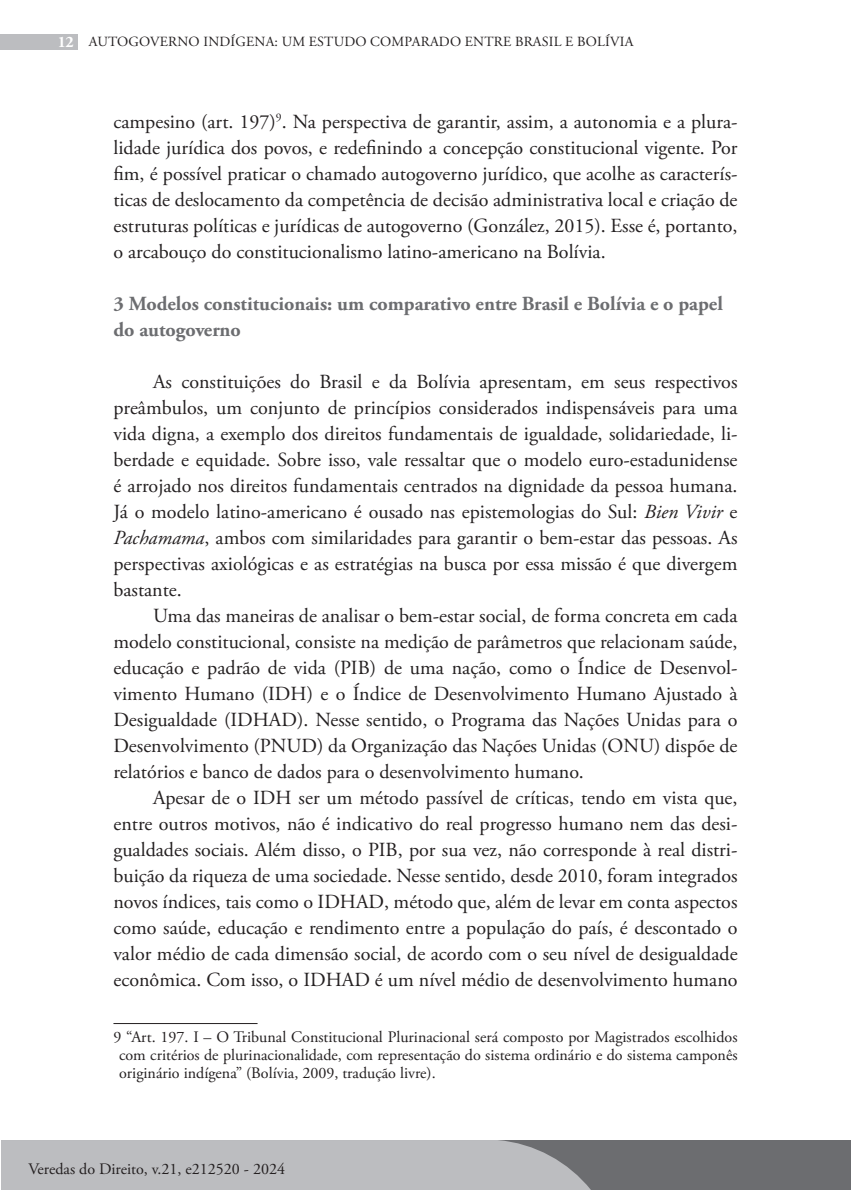
<style>
.page{position:relative;width:851px;height:1191px;background:#fff}
.page>*{position:absolute;margin:0;border:0;box-sizing:border-box;transform-origin:0 0}
.t1{font:20px/26px "Adobe Garamond Pro";color:#231f20;text-align:justify}
.t2{font:700 20px/26px "Adobe Garamond Pro";color:#6c6d70}
.t3{font:16px/18px "Adobe Garamond Pro";color:#231f20;text-align:justify}
.t4{font:14px "Adobe Garamond Pro";letter-spacing:.015em;color:#231f20}
.s1{font-weight:700;font-size:16px;color:#fff}
.s2{font-style:italic}
</style>
<div class="page">
<div style="left:1px;top:1140px;width:849px;height:50px;background:#6c6d70"></div>
<div style="left:0;top:34px;width:77px;height:16px;background:#bcbdc0"></div>
<div style="left:1px;top:1140px;width:590px;height:50px;background:#bcbdc0"></div>
<hr style="left:113px;top:1023px;width:144px;height:1px;background:#231f20">
<p class="t4" style="left:59px;top:34px;width:576px"><span class="s1">12</span> AUTOGOVERNO INDÍGENA: UM ESTUDO COMPARADO ENTRE BRASIL E BOLÍVIA</p>
<p class="t1" style="left:113px;top:109px;width:625px">campesino (art. 197)<sup>9</sup>. Na perspectiva de garantir, assim, a autonomia e a plura&shy;lidade jurídica dos povos, e redefinindo a concepção constitucional vigente. Por fim, é possível praticar o chamado autogoverno jurídico, que acolhe as caracterís&shy;ticas de deslocamento da competência de decisão administrativa local e criação de estruturas políticas e jurídicas de autogoverno (González, 2015). Esse é, portanto, o arcabouço do constitucionalismo latino-americano na Bolívia.</p>
<p class="t2" style="left:113px;top:291px;width:611px">3 Modelos constitucionais: um comparativo entre Brasil e Bolívia e o papel do autogoverno</p>
<p class="t1" style="left:113px;top:369px;width:625px;text-indent:40px">As constituições do Brasil e da Bolívia apresentam, em seus respectivos preâmbulos, um conjunto de princípios considerados indispensáveis para uma vida digna, a exemplo dos direitos fundamentais de igualdade, solidariedade, li&shy;berdade e equidade. Sobre isso, vale ressaltar que o modelo euro-estadunidense é arrojado nos direitos fundamentais centrados na dignidade da pessoa humana.<br>Já o modelo latino-americano é ousado nas epistemologias do Sul: <span class="s2">Bien Vivir</span> e <span class="s2">Pachamama</span>, ambos com similaridades para garantir o bem-estar das pessoas. As perspectivas axiológicas e as estratégias na busca por essa missão é que divergem bastante.</p>
<p class="t1" style="left:113px;top:603px;width:625px;text-indent:40px">Uma das maneiras de analisar o bem-estar social, de forma concreta em cada modelo constitucional, consiste na medição de parâmetros que relacionam saúde, educação e padrão de vida (PIB) de uma nação, como o Índice de Desenvol&shy;vimento Humano (IDH) e o Índice de Desenvolvimento Humano Ajustado à Desigualdade (IDHAD). Nesse sentido, o Programa das Nações Unidas para o Desenvolvimento (PNUD) da Organização das Nações Unidas (ONU) dispõe de relatórios e banco de dados para o desenvolvimento humano.</p>
<p class="t1" style="left:113px;top:785px;width:625px;text-indent:40px">Apesar de o IDH ser um método passível de críticas, tendo em vista que, entre outros motivos, não é indicativo do real progresso humano nem das desi&shy;gualdades sociais. Além disso, o PIB, por sua vez, não corresponde à real distri&shy;buição da riqueza de uma sociedade. Nesse sentido, desde 2010, foram integrados novos índices, tais como o IDHAD, método que, além de levar em conta aspectos como saúde, educação e rendimento entre a população do país, é descontado o valor médio de cada dimensão social, de acordo com o seu nível de desigualdade econômica. Com isso, o IDHAD é um nível médio de desenvolvimento humano</p>
<p class="t3" style="left:119px;top:1028px;width:619px;text-indent:-6px">9 “Art. 197. I – O Tribunal Constitucional Plurinacional será composto por Magistrados escolhidos com critérios de plurinacionalidade, com representação do sistema ordinário e do sistema camponês originário indígena” (Bolívia, 2009, tradução livre).</p>
<p class="t3" style="left:28px;top:1160px;width:258px">Veredas do Direito, v.21, e212520 - 2024</p>
</div>
